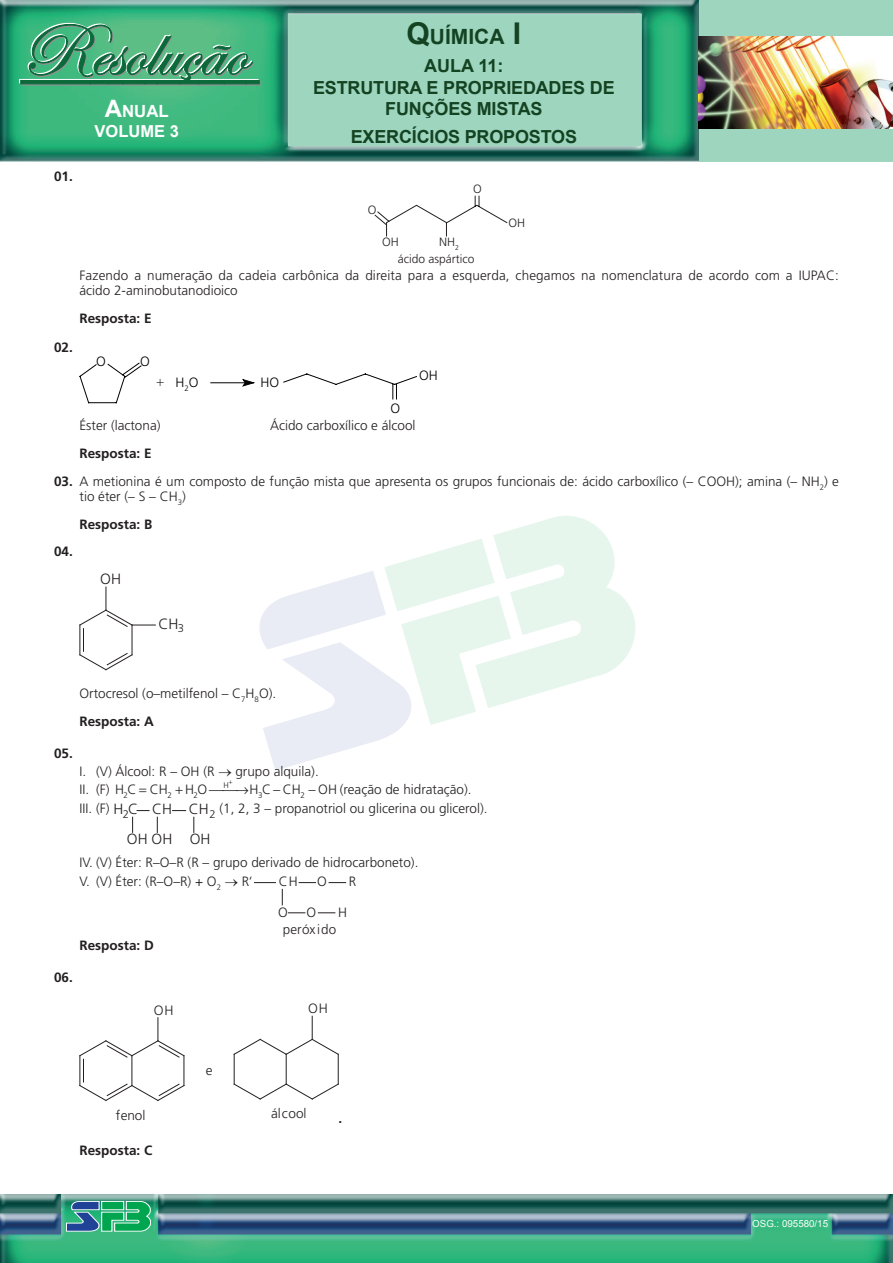
<style>
.page{position:relative;width:893px;height:1263px;background:#fff}
.page>*{position:absolute;margin:0;border:0;box-sizing:border-box;transform-origin:0 0}
.t1{font:700 21px "Arial";color:#144322}
.t2{font:700 18px/21.6px "Arial";letter-spacing:-.01em;color:#144322;text-align:center}
.t3{font:700 16.8px "Arial";color:#fff}
.t4{font:700 16.5px "Arial";color:#fff}
.t5{font:300 14.85px "Frutiger";color:#231f20}
.t6{font:300 14.7px/29.5px "Frutiger";color:#231f20}
.Exercício_chamada{font:300 13.5px/15px "Frutiger";color:#231f20}
.Exercício_resposta{font:300 13.5px "Frutiger";color:#231f20}
.Exercício_chamada-2{font:700 13.5px "Frutiger";color:#231f20}
.t7{font:300 13.5px "Frutiger";color:#000001}
.t8{font:300 12px "Frutiger";color:#231f20}
.t9{font:9.75px "Arial";color:#fff}
.t10{font:300 8.1px "Frutiger";color:#231f20}
.s1{font-size:24px}
.s2{font-style:inherit}
.s3{font-size:30px}
.s4{font-family:"Times New Roman";font-weight:400}
.s5{font-weight:700}
</style>
<div class="page">
<div style="left:0;top:0;width:893px;height:162px;background:#9ed5bf"></div>
<img style="left:0;top:0;width:698px;height:162px">
<img style="left:698px;top:37px;width:195px;height:91px">
<div style="left:19px;top:79px;width:70px;height:4px;border:1px solid #fff"></div>
<svg style="left:20px;top:23px;width:240px;height:62px;background:#52aa7d"></svg>
<div style="left:224px;top:80px;width:22px;height:4px;border:1px solid #0b693a"></div>
<div style="left:246px;top:80px;width:14px;height:4px;border:1px solid #0b693a"></div>
<img style="left:0;top:1195px;width:893px;height:68px">
<svg style="left:66px;top:1201px;width:85px;height:30px;background:#39a184"></svg>
<svg style="left:259px;top:516px;width:376px;height:255px"></svg>
<svg style="left:374px;top:195px;width:134px;height:42px"></svg>
<svg style="left:80px;top:362px;width:62px;height:42px"></svg>
<hr style="left:211px;top:382px;width:43px;height:1px;background:#000001">
<svg style="left:241px;top:373px;width:176px;height:27px"></svg>
<svg style="left:80px;top:587px;width:75px;height:83px"></svg>
<svg style="left:137px;top:810px;width:12px;height:1px"></svg>
<svg style="left:132px;top:817px;width:1px;height:15px"></svg>
<svg style="left:173px;top:810px;width:13px;height:1px"></svg>
<svg style="left:157px;top:817px;width:1px;height:15px"></svg>
<svg style="left:194px;top:817px;width:1px;height:15px"></svg>
<svg style="left:254px;top:882px;width:22px;height:1px"></svg>
<svg style="left:299px;top:882px;width:17px;height:1px"></svg>
<svg style="left:329px;top:882px;width:17px;height:1px"></svg>
<svg style="left:282px;top:889px;width:1px;height:16px"></svg>
<svg style="left:288px;top:912px;width:17px;height:1px"></svg>
<svg style="left:318px;top:912px;width:17px;height:1px"></svg>
<svg style="left:80px;top:1018px;width:105px;height:83px"></svg>
<hr style="left:286px;top:1054px;width:1px;height:30px;background:#231f20">
<hr style="left:234px;top:1054px;width:1px;height:30px;background:#231f20">
<hr style="left:338px;top:1054px;width:1px;height:30px;background:#231f20">
<svg style="left:233px;top:1083px;width:106px;height:17px"></svg>
<svg style="left:233px;top:1016px;width:106px;height:39px"></svg>
<p class="t3" style="left:105px;top:100px;width:64px"><span class="s1">A</span>NUAL</p>
<p class="t4" style="left:95px;top:120px;width:86px">VOLUME <span class="s2">3</span></p>
<h1 class="t1" style="left:407px;top:23px;width:112px"><span class="s3">Q</span>UÍMICA <span class="s3">I</span></h1>
<h2 class="t2" style="left:313px;top:55px;width:303px">AULA 11:<br>ESTRUTURA E PROPRIEDADES DE<br>FUNÇÕES MISTAS</h2>
<h2 class="t2" style="left:351px;top:127px;width:58px">EXERCÍCI</h2>
<h2 class="t2" style="left:434px;top:127px;width:144px">OS PROPOSTOS</h2>
<p class="Exercício_chamada-2" style="left:54px;top:168px;width:20px">01.</p>
<p class="Exercício_chamada-2" style="left:54px;top:339px;width:20px">02.</p>
<p class="t8" style="left:368px;top:203px;width:10px">O</p>
<p class="t8" style="left:382px;top:236px;width:18px">OH</p>
<p class="t8" style="left:439px;top:236px;width:21px">NH<sub>2</sub></p>
<p class="t8" style="left:473px;top:183px;width:10px">O</p>
<p class="t8" style="left:508px;top:216px;width:18px">OH</p>
<p class="t8" style="left:398px;top:252px;width:78px">ácido aspártico</p>
<p class="Exercício_chamada" style="left:80px;top:268px;width:761px">Fazendo a numeração da cadeia carbônica da direita para a esquerda, chegamos na nomenclatura de acordo com a IUPAC: ácido 2-aminobutanodioico</p>
<p class="Exercício_chamada-2" style="left:80px;top:310px;width:74px">Resposta: E</p>
<p class="t7" style="left:96px;top:354px;width:11px">O</p>
<p class="t7" style="left:140px;top:354px;width:11px">O</p>
<p class="t7" style="left:156px;top:374px;width:44px"><span class="s4">+</span> H<sub>2</sub>O</p>
<p class="t7" style="left:261px;top:374px;width:20px">HO</p>
<p class="t7" style="left:390px;top:400px;width:11px">O</p>
<p class="t7" style="left:419px;top:368px;width:20px">OH</p>
<p class="Exercício_resposta" style="left:80px;top:418px;width:82px">Éster (lactona)</p>
<p class="Exercício_resposta" style="left:270px;top:418px;width:147px">Ácido carboxílico e álcool</p>
<p class="Exercício_chamada-2" style="left:80px;top:445px;width:74px">Resposta: E</p>
<p class="Exercício_chamada" style="left:80px;top:474px;width:761px;text-indent:-26px"><span class="s5">03.</span> A metionina é um composto de função mista que apresenta os grupos funcionais de: ácido carboxílico (– COOH); amina (– NH<sub>2</sub>) e tio éter (– S – CH<sub>3</sub>)</p>
<p class="Exercício_chamada-2" style="left:80px;top:516px;width:74px">Resposta: B</p>
<p class="Exercício_chamada-2" style="left:54px;top:544px;width:20px">04.</p>
<p class="t5" style="left:100px;top:571px;width:22px">OH</p>
<p class="t5" style="left:159px;top:615px;width:27px">CH<sub>3</sub></p>
<p class="Exercício_chamada-2" style="left:54px;top:745px;width:20px">05.</p>
<p class="Exercício_chamada" style="left:80px;top:686px;width:198px">Ortocresol (o–metilfenol – C<sub>7</sub>H<sub>8</sub>O).</p>
<p class="Exercício_chamada-2" style="left:80px;top:713px;width:76px">Resposta: A</p>
<p class="Exercício_resposta" style="left:80px;top:764px;width:241px">I. (V) Álcool: R – OH (R → grupo alquila).</p>
<p class="Exercício_resposta" style="left:80px;top:782px;width:90px">II. (F) H C CH</p>
<p class="Exercício_chamada" style="left:185px;top:782px;width:24px">H O</p>
<p class="Exercício_chamada" style="left:250px;top:782px;width:53px">HC CH</p>
<p class="Exercício_chamada" style="left:318px;top:782px;width:155px">OH (reação de hidratação).</p>
<p class="t10" style="left:224px;top:780px;width:7px">H</p>
<p class="t10" style="left:124px;top:790px;width:6px">2</p>
<p class="t10" style="left:167px;top:790px;width:6px">2</p>
<p class="t10" style="left:193px;top:790px;width:6px">2</p>
<p class="t10" style="left:258px;top:790px;width:6px">3</p>
<p class="t10" style="left:300px;top:790px;width:17px">2 −</p>
<p class="t6" style="left:189px;top:794px;width:28px">CH<sub>2</sub></p>
<p class="Exercício_resposta" style="left:219px;top:800px;width:270px">(1, 2, 3 – propanotriol ou glicerina ou glicerol).</p>
<p class="Exercício_resposta" style="left:80px;top:855px;width:340px">IV. (V) Éter: R–O–R (R – grupo derivado de hidrocarboneto).</p>
<p class="Exercício_resposta" style="left:80px;top:873px;width:175px">V. (V) Éter: (R–O–R) + O<sub>2</sub> → R‘</p>
<p class="Exercício_chamada" style="left:279px;top:874px;width:20px">CH</p>
<p class="Exercício_chamada" style="left:317px;top:874px;width:11px">O</p>
<p class="Exercício_chamada" style="left:349px;top:874px;width:9px">R</p>
<p class="Exercício_chamada" style="left:278px;top:904px;width:11px">O</p>
<p class="Exercício_chamada" style="left:307px;top:904px;width:11px">O</p>
<p class="Exercício_chamada" style="left:338px;top:904px;width:10px">H</p>
<p class="Exercício_chamada" style="left:283px;top:922px;width:55px">peróx ido</p>
<p class="Exercício_chamada-2" style="left:80px;top:937px;width:76px">Resposta: D</p>
<p class="Exercício_resposta" style="left:80px;top:800px;width:32px">III. (F)</p>
<p class="t6" style="left:127px;top:794px;width:85px;text-indent:-14px">H<sub>2</sub>C CH<br>OH OH OH</p>
<p class="Exercício_chamada-2" style="left:54px;top:969px;width:20px">06.</p>
<p class="Exercício_chamada" style="left:154px;top:1002px;width:21px">OH</p>
<p class="Exercício_chamada" style="left:308px;top:1001px;width:21px">OH</p>
<p class="Exercício_chamada" style="left:206px;top:1063px;width:8px">e</p>
<p class="Exercício_chamada" style="left:116px;top:1107px;width:31px">fenol</p>
<p class="Exercício_chamada" style="left:271px;top:1106px;width:37px">álcool</p>
<p class="Exercício_chamada-2" style="left:80px;top:1142px;width:74px">Resposta: C</p>
<p class="Exercício_chamada-2" style="left:339px;top:1110px;width:5px">.</p>
<p class="t9" style="left:752px;top:1217px;width:77px">OSG.: 095580/15</p>
</div>
